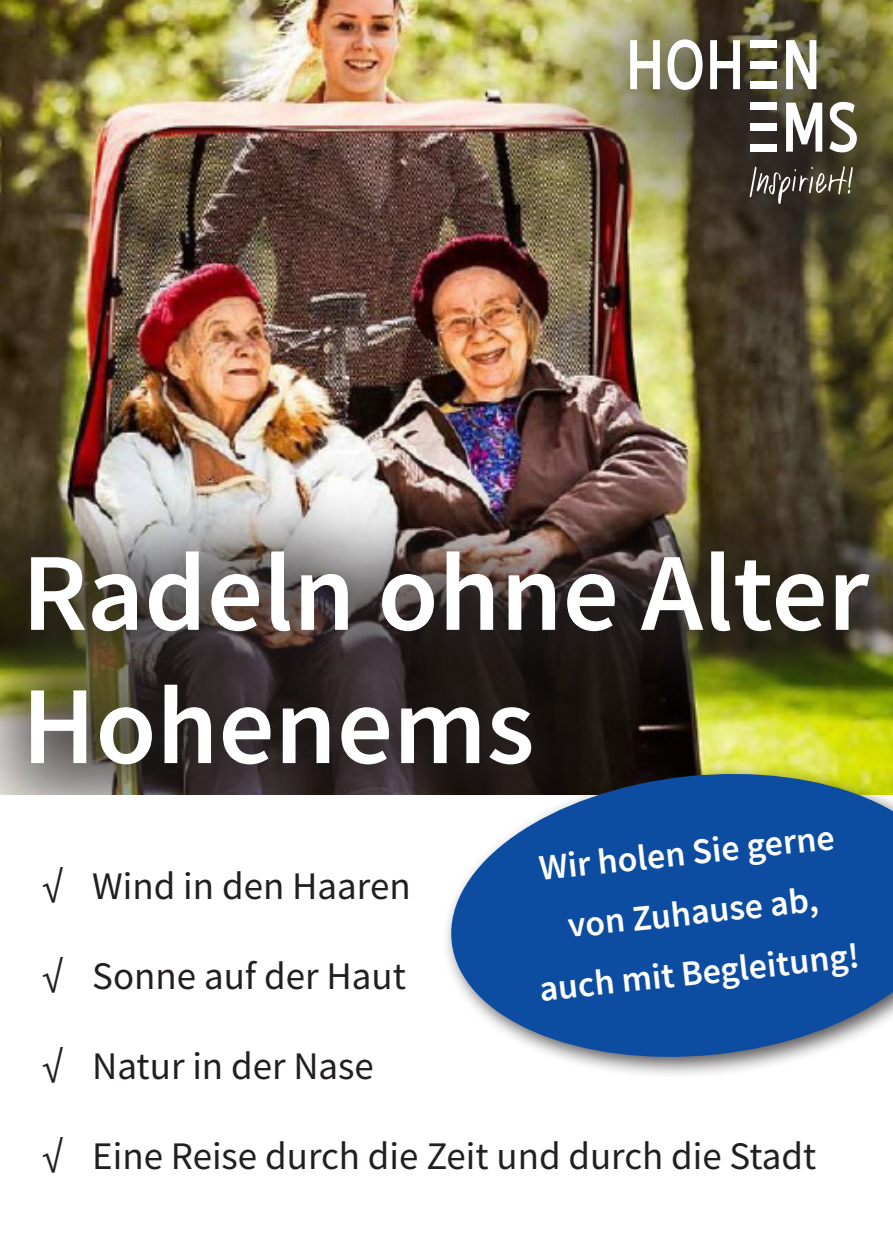
<style>
.page{position:relative;width:893px;height:1259px;background:#fff}
.page>*{position:absolute;margin:0;border:0;box-sizing:border-box;transform-origin:0 0}
.t1{font:600 111px "Source Sans Pro";color:#fff}
.t2{font:39px "Source Sans Pro";color:#231f20}
.t3{font:600 36px "Source Sans Pro";color:#fff}
</style>
<div class="page">
<img style="left:0;top:0;width:893px;height:468px">
<div style="left:0;top:468px;width:893px;height:391px;background:#231f20;opacity:.75"></div>
<div style="left:502px;top:0;width:391px;height:379px;background:#231f20;opacity:.75"></div>
<svg style="left:630px;top:40px;width:30px;height:49px"></svg>
<svg style="left:667px;top:39px;width:35px;height:51px"></svg>
<svg style="left:710px;top:40px;width:30px;height:49px"></svg>
<svg style="left:786px;top:40px;width:30px;height:49px"></svg>
<svg style="left:786px;top:103px;width:36px;height:49px"></svg>
<svg style="left:829px;top:102px;width:28px;height:50px"></svg>
<div style="left:749px;top:40px;width:27px;height:8px;background:#fff"></div>
<div style="left:749px;top:61px;width:27px;height:7px;background:#fff"></div>
<div style="left:749px;top:82px;width:27px;height:7px;background:#fff"></div>
<div style="left:749px;top:103px;width:27px;height:7px;background:#fff"></div>
<div style="left:749px;top:123px;width:27px;height:8px;background:#fff"></div>
<div style="left:749px;top:144px;width:27px;height:8px;background:#fff"></div>
<svg style="left:749px;top:166px;width:104px;height:38px;background:#565047"></svg>
<div style="left:0;top:795px;width:893px;height:96px;background:#fff"></div>
<div style="left:442px;top:763px;width:451px;height:316px;background:#231f20;opacity:.75"></div>
<svg style="left:444px;top:762px;width:449px;height:307px;background:#3868a2"></svg>
<p class="t1" style="left:22px;top:520px;width:849px">Radeln ohne Alter</p>
<p class="t1" style="left:22px;top:653px;width:514px">Hohenems</p>
<p class="t2" style="left:41px;top:861px;width:371px">√ Wind in den Haaren</p>
<p class="t2" style="left:41px;top:951px;width:366px">√ Sonne auf der Haut</p>
<p class="t2" style="left:41px;top:1041px;width:334px">√ Natur in der Nase</p>
<p class="t3" style="left:537px;top:844px;width:298px;rotate:-6deg">Wir holen Sie gerne</p>
<p class="t3" style="left:565px;top:902px;width:253px;rotate:-6deg">von Zuhause ab,</p>
<p class="t3" style="left:537px;top:965px;width:323px;rotate:-6deg">auch mit Begleitung!</p>
<p class="t2" style="left:41px;top:1131px;width:777px">√ Eine Reise durch die Zeit und durch die Stadt</p>
</div>
